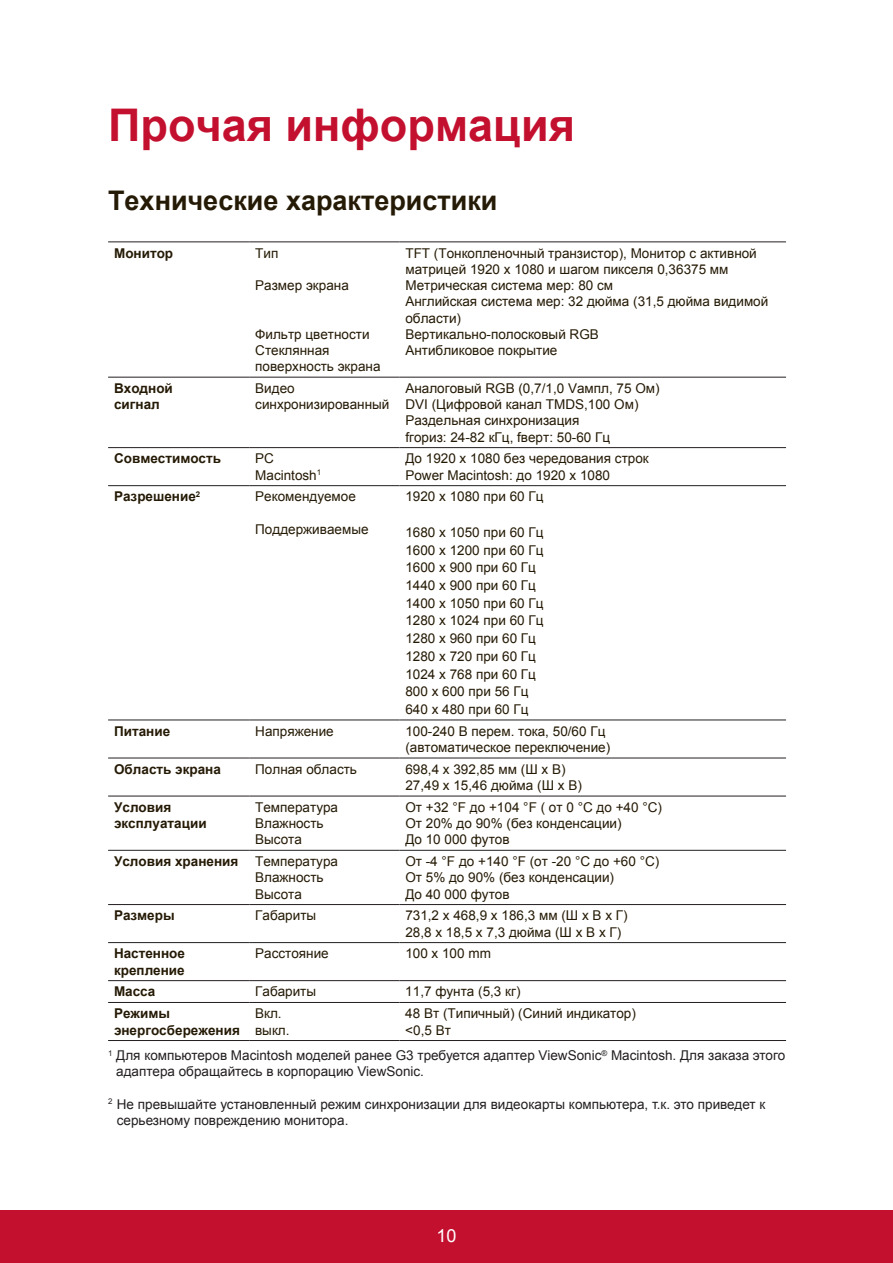
<style>
.page{position:relative;width:893px;height:1263px;background:#fff}
.page>*{position:absolute;margin:0;border:0;box-sizing:border-box;transform-origin:0 0}
.t1{font:700 45px "Arial";color:#c3102f}
.t2{font:700 27px "Arial";color:#251a05}
.t3{font:18px "Arial";color:#fff}
.t4{font:13.5px/16.2px "Arial";color:#251a05}
.t5{font:13.5px/16.2px "Arial";color:#231f20}
.t6{font:700 13.5px/16.2px "Arial";color:#251a05}
.s1{font-weight:700}
</style>
<div class="page">
<div style="left:0;top:1210px;width:892px;height:53px;background:#c3102f"></div>
<hr style="left:108px;top:377px;width:141px;height:1px;background:#231f20">
<hr style="left:249px;top:377px;width:150px;height:1px;background:#231f20">
<hr style="left:399px;top:377px;width:386px;height:1px;background:#231f20">
<hr style="left:108px;top:485px;width:141px;height:1px;background:#231f20">
<hr style="left:249px;top:485px;width:150px;height:1px;background:#231f20">
<hr style="left:399px;top:485px;width:386px;height:1px;background:#231f20">
<hr style="left:108px;top:719px;width:141px;height:1px;background:#231f20">
<hr style="left:249px;top:719px;width:150px;height:1px;background:#231f20">
<hr style="left:399px;top:719px;width:386px;height:1px;background:#231f20">
<hr style="left:108px;top:757px;width:141px;height:1px;background:#231f20">
<hr style="left:249px;top:757px;width:150px;height:1px;background:#231f20">
<hr style="left:399px;top:757px;width:386px;height:1px;background:#231f20">
<hr style="left:108px;top:795px;width:141px;height:1px;background:#231f20">
<hr style="left:249px;top:795px;width:150px;height:1px;background:#231f20">
<hr style="left:399px;top:795px;width:386px;height:1px;background:#231f20">
<hr style="left:108px;top:850px;width:141px;height:1px;background:#231f20">
<hr style="left:249px;top:850px;width:150px;height:1px;background:#231f20">
<hr style="left:399px;top:850px;width:386px;height:1px;background:#231f20">
<hr style="left:108px;top:904px;width:141px;height:1px;background:#231f20">
<hr style="left:249px;top:904px;width:150px;height:1px;background:#231f20">
<hr style="left:399px;top:904px;width:386px;height:1px;background:#231f20">
<hr style="left:108px;top:447px;width:141px;height:1px;background:#231f20">
<hr style="left:108px;top:942px;width:141px;height:1px;background:#231f20">
<hr style="left:249px;top:942px;width:150px;height:1px;background:#231f20">
<hr style="left:399px;top:942px;width:386px;height:1px;background:#231f20">
<hr style="left:108px;top:980px;width:141px;height:1px;background:#231f20">
<hr style="left:249px;top:980px;width:150px;height:1px;background:#231f20">
<hr style="left:399px;top:980px;width:386px;height:1px;background:#231f20">
<hr style="left:249px;top:447px;width:150px;height:1px;background:#231f20">
<hr style="left:108px;top:1002px;width:141px;height:1px;background:#231f20">
<hr style="left:249px;top:1002px;width:150px;height:1px;background:#231f20">
<hr style="left:399px;top:1002px;width:386px;height:1px;background:#231f20">
<hr style="left:399px;top:447px;width:386px;height:1px;background:#231f20">
<hr style="left:108px;top:241px;width:141px;height:1px;background:#231f20">
<hr style="left:249px;top:241px;width:150px;height:1px;background:#231f20">
<hr style="left:399px;top:241px;width:386px;height:1px;background:#231f20">
<hr style="left:108px;top:1040px;width:141px;height:1px;background:#231f20">
<hr style="left:249px;top:1040px;width:150px;height:1px;background:#231f20">
<hr style="left:399px;top:1040px;width:386px;height:1px;background:#231f20">
<h1 class="t1" style="left:108px;top:95px;width:468px">Прочая информация</h1>
<h2 class="t2" style="left:108px;top:182px;width:391px">Технические характеристики</h2>
<p class="t6" style="left:114px;top:245px;width:61px">Монитор</p>
<p class="t4" style="left:255px;top:245px;width:25px">Тип</p>
<p class="t4" style="left:255px;top:277px;width:95px">Размер экрана</p>
<p class="t4" style="left:255px;top:326px;width:127px">Фильтр цветности<br>Стеклянная поверхность экрана</p>
<p class="t4" style="left:405px;top:245px;width:364px">TFT (Тонкопленочный транзистор), Монитор с активной матрицей 1920 x 1080 и шагом пикселя 0,36375 мм Метрическая система мер: 80 см<br>Английская система мер: 32 дюйма (31,5 дюйма видимой области)<br>Вертикально-полосковый RGB<br>Антибликовое покрытие</p>
<p class="t6" style="left:114px;top:380px;width:60px">Входной сигнал</p>
<p class="t4" style="left:255px;top:380px;width:136px">Видео синхронизированный</p>
<p class="t4" style="left:405px;top:380px;width:256px">Аналоговый RGB (0,7/1,0 Vампл, 75 Ом)<br>DVI (Цифровой канал TMDS,100 Ом)<br>Раздельная синхронизация<br>fгориз: 24-82 кГц, fверт: 50-60 Гц</p>
<p class="t6" style="left:114px;top:451px;width:108px">Совместимость</p>
<p class="t4" style="left:255px;top:451px;width:67px">PC<br>Macintosh<sup>1</sup></p>
<p class="t4" style="left:405px;top:451px;width:245px">До 1920 x 1080 без чередования строк<br>Power Macintosh: до 1920 x 1080</p>
<p class="t6" style="left:114px;top:489px;width:88px">Разрешение<sup>2</sup></p>
<p class="t4" style="left:255px;top:489px;width:102px">Рекомендуемое</p>
<p class="t4" style="left:255px;top:521px;width:115px">Поддерживаемые</p>
<p class="t4" style="left:405px;top:489px;width:139px">1920 x 1080 при 60 Гц</p>
<p class="t4" style="left:405px;top:523px;width:139px;line-height:17.7px">1680 x 1050 при 60 Гц<br>1600 x 1200 при 60 Гц<br>1600 x 900 при 60 Гц<br>1440 x 900 при 60 Гц<br>1400 x 1050 при 60 Гц<br>1280 x 1024 при 60 Гц<br>1280 x 960 при 60 Гц<br>1280 x 720 при 60 Гц<br>1024 x 768 при 60 Гц<br>800 x 600 при 56 Гц<br>640 x 480 при 60 Гц</p>
<p class="t6" style="left:114px;top:723px;width:58px">Питание</p>
<p class="t4" style="left:255px;top:723px;width:80px">Напряжение</p>
<p class="t4" style="left:405px;top:723px;width:206px">100-240 В перем. тока, 50/60 Гц (автоматическое переключение)</p>
<p class="t6" style="left:114px;top:761px;width:108px">Область экрана</p>
<p class="t4" style="left:255px;top:761px;width:103px">Полная область</p>
<p class="t4" style="left:405px;top:761px;width:178px">698,4 x 392,85 мм (Ш x В)<br>27,49 x 15,46 дюйма (Ш x В)</p>
<p class="t6" style="left:114px;top:799px;width:94px">Условия эксплуатации</p>
<p class="t4" style="left:255px;top:799px;width:84px">Температура<br>Влажность<br>Высота</p>
<p class="t4" style="left:405px;top:799px;width:258px">От +32 °F до +104 °F ( от 0 °C до +40 °C)<br>От 20% до 90% (без конденсации)<br>До 10 000 футов</p>
<p class="t4" style="left:255px;top:853px;width:84px;text-indent:-141px"><span class="s1">Условия хранения</span> Температура<br>Влажность<br>Высота</p>
<p class="t4" style="left:405px;top:853px;width:255px">От -4 °F до +140 °F (от -20 °C до +60 °C)<br>От 5% до 90% (без конденсации)<br>До 40 000 футов</p>
<p class="t6" style="left:114px;top:908px;width:62px">Размеры</p>
<p class="t4" style="left:255px;top:907px;width:63px">Габариты</p>
<p class="t4" style="left:405px;top:907px;width:224px">731,2 x 468,9 x 186,3 мм (Ш x В x Г)<br>28,8 x 18,5 x 7,3 дюйма (Ш x В x Г)</p>
<p class="t6" style="left:114px;top:946px;width:72px">Настенное крепление</p>
<p class="t4" style="left:255px;top:945px;width:75px">Расстояние</p>
<p class="t4" style="left:405px;top:945px;width:87px">100 x 100 mm</p>
<p class="t6" style="left:114px;top:984px;width:43px">Масса</p>
<p class="t4" style="left:255px;top:983px;width:63px">Габариты</p>
<p class="t4" style="left:405px;top:983px;width:117px">11,7 фунта (5,3 кг)</p>
<p class="t6" style="left:114px;top:1005px;width:127px">Режимы энергосбережения</p>
<p class="t4" style="left:255px;top:1005px;width:36px">Вкл. выкл.</p>
<p class="t4" style="left:405px;top:1005px;width:232px">48 Вт (Типичный) (Синий индикатор) &lt;0,5 Вт</p>
<p class="t5" style="left:116px;top:1047px;width:670px;text-indent:-8px"><sup>1</sup> Для компьютеров Macintosh моделей ранее G3 требуется адаптер ViewSonic<sup>®</sup> Macintosh. Для заказа этого адаптера обращайтесь в корпорацию ViewSonic.</p>
<p class="t5" style="left:117px;top:1096px;width:649px;text-indent:-9px"><sup>2</sup> Не превышайте установленный режим синхронизации для видеокарты компьютера, т.к. это приведет к серьезному повреждению монитора.</p>
<h3 class="t3" style="left:436px;top:1223px;width:22px">10</h3>
</div>
